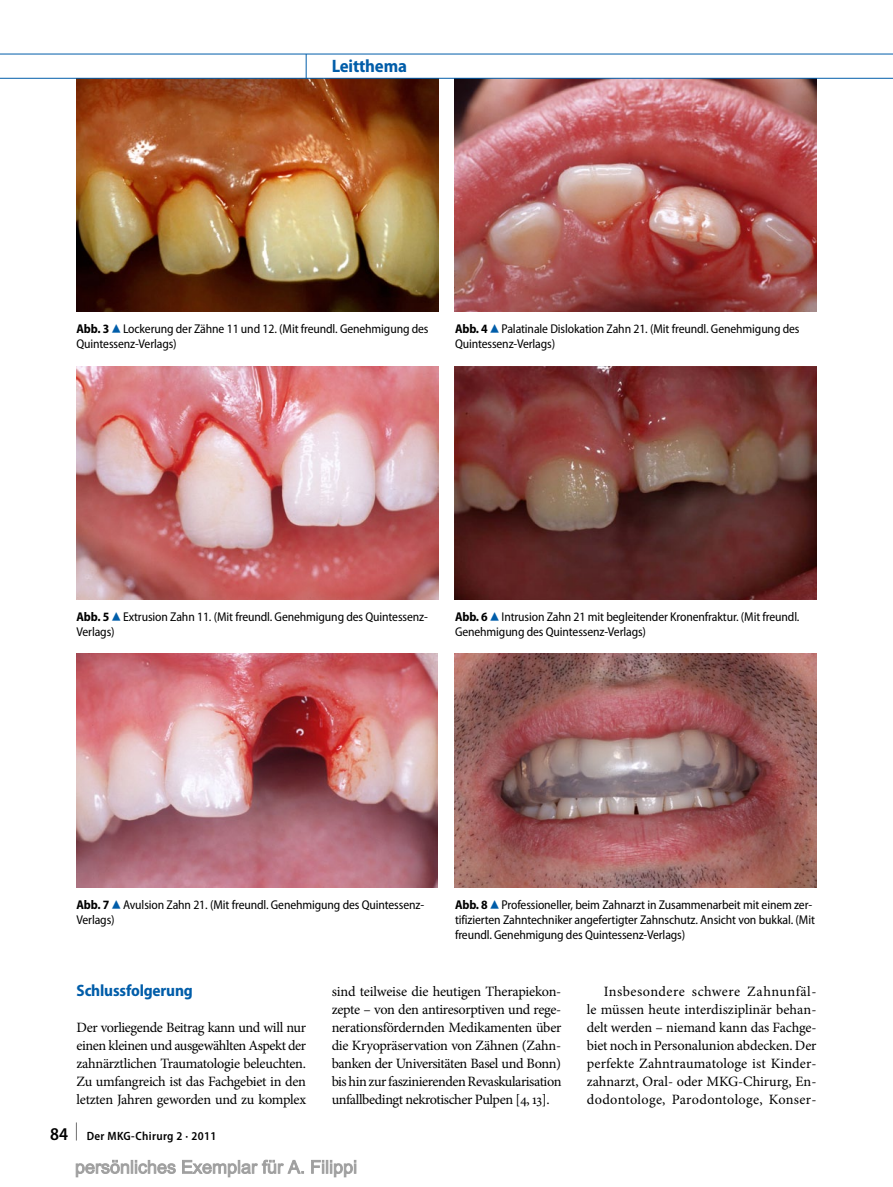
<style>
.page{position:relative;width:893px;height:1187px;background:#fff}
.page>*{position:absolute;margin:0;border:0;box-sizing:border-box;transform-origin:0 0}
.t1{font:700 semi-condensed 18px "Myriad Pro";letter-spacing:-.01em;color:#005da9}
.t2{font:700 semi-condensed 16.5px "Myriad Pro";letter-spacing:-.01em;color:#005da9}
.t3{font:14.25px/18px "Minion Pro";letter-spacing:-.02em;color:#000;text-align:justify}
.t4{font:semi-condensed 12.75px/15px "Myriad Pro";letter-spacing:-.01em;color:#000}
.t5{font:600 semi-condensed 12px "Myriad Pro";letter-spacing:.03em;color:#000}
.s1{font-weight:700}
.s2{font-family:"S Buttons";font-stretch:normal;font-size:14.25px;color:#005da9}
.s3{font-size:18px}
</style>
<div class="page">
<img style="left:77px;top:79px;width:361px;height:232px">
<img style="left:455px;top:79px;width:361px;height:233px">
<img style="left:77px;top:366px;width:361px;height:233px">
<img style="left:455px;top:366px;width:361px;height:234px">
<img style="left:76px;top:653px;width:362px;height:234px">
<img style="left:455px;top:653px;width:361px;height:234px">
<hr style="left:0;top:54px;width:893px;height:1px;background:#005da9">
<svg style="left:306px;top:54px;width:1px;height:24px"></svg>
<hr style="left:0;top:78px;width:893px;height:1px;background:#005da9">
<svg style="left:75px;top:1159px;width:282px;height:18px"></svg>
<p class="t1" style="left:332px;top:56px;width:77px">Leitthema</p>
<p class="t4" style="left:77px;top:321px;width:354px"><span class="s1">Abb. 3</span><span class="s2">8</span>Lockerung der Zähne 11 und 12. (Mit freundl. Genehmigung des<br>Quintessenz-Verlags)</p>
<p class="t4" style="left:455px;top:321px;width:346px"><span class="s1">Abb. 4</span><span class="s2">8</span>Palatinale Dislokation Zahn 21. (Mit freundl. Genehmigung des<br>Quintessenz-Verlags)</p>
<p class="t4" style="left:77px;top:609px;width:353px"><span class="s1">Abb. 5</span><span class="s2">8</span>Extrusion Zahn 11. (Mit freundl. Genehmigung des Quintessenz-<br>Verlags)</p>
<p class="t4" style="left:455px;top:609px;width:346px"><span class="s1">Abb. 6</span><span class="s2">8</span>Intrusion Zahn 21 mit begleitender Kronenfraktur. (Mit freundl.<br>Genehmigung des Quintessenz-Verlags)</p>
<p class="t4" style="left:77px;top:897px;width:349px"><span class="s1">Abb. 7</span><span class="s2">8</span>Avulsion Zahn 21. (Mit freundl. Genehmigung des Quintessenz-<br>Verlags)</p>
<p class="t4" style="left:455px;top:897px;width:362px"><span class="s1">Abb. 8</span><span class="s2">8</span>Professioneller, beim Zahnarzt in Zusammenarbeit mit einem zer&shy;tifizierten Zahntechniker angefertigter Zahnschutz. Ansicht von bukkal. (Mit freundl. Genehmigung des Quintessenz-Verlags)</p>
<p class="t2" style="left:77px;top:981px;width:118px">Schlussfolgerung</p>
<p class="t3" style="left:77px;top:1018px;width:231px">Der vorliegende Beitrag kann und will nur einen kleinen und ausgewählten Aspekt der zahnärztlichen Traumatologie beleuchten.<br>Zu umfangreich ist das Fachgebiet in den letzten Jahren geworden und zu komplex</p>
<p class="t5" style="left:50px;top:1129px;width:168px"><span class="s3">84 </span><sup>|</sup> Der MKG-Chirurg 2 · 2011</p>
<p class="t3" style="left:332px;top:982px;width:231px">sind teilweise die heutigen Therapiekon&shy;zepte – von den antiresorptiven und rege&shy;nerationsfördernden Medikamenten über die Kryopräservation von Zähnen (Zahn&shy;banken der Universitäten Basel und Bonn) bis hin zur faszinierenden Revaskularisation unfallbedingt nekrotischer Pulpen [4, 13].</p>
<p class="t3" style="left:587px;top:982px;width:231px;text-indent:17px">Insbesondere schwere Zahnunfäl&shy;le müssen heute interdisziplinär behan&shy;delt werden – niemand kann das Fachge&shy;biet noch in Personalunion abdecken. Der perfekte Zahntraumatologe ist Kinder&shy;zahnarzt, Oral- oder MKG-Chirurg, En&shy;dodontologe, Parodontologe, Konser-</p>
</div>
